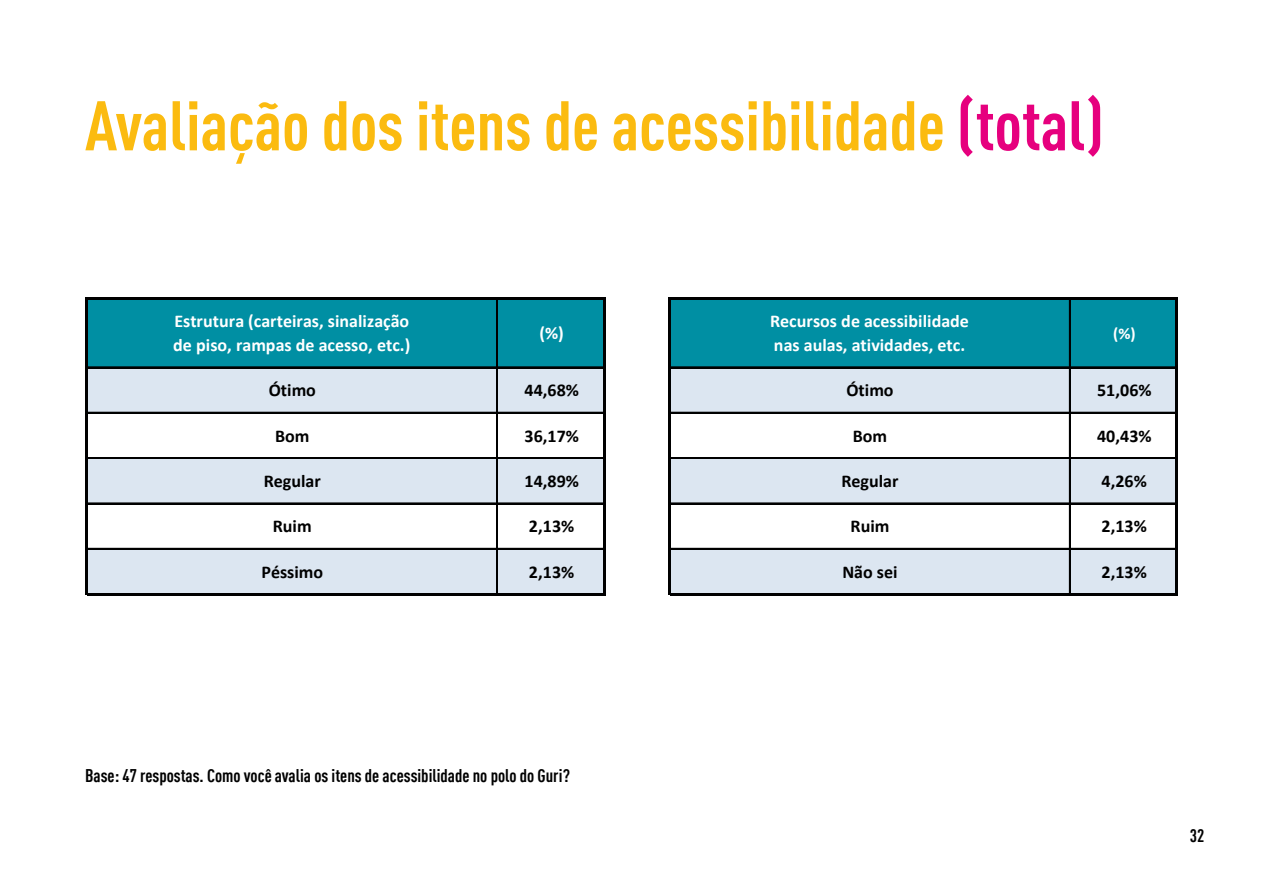
<style>
.page{position:relative;width:1263px;height:893px;background:#fff}
.page>*{position:absolute;margin:0;border:0;box-sizing:border-box;transform-origin:0 0}
.t1{font:700 69px "DIN Cond";color:#fbbb10}
.t2{font:700 18px/23.4px "Calibri";letter-spacing:.005em;color:#fff}
.t3{font:700 18px "Calibri";letter-spacing:.005em;color:#000}
.t4{font:700 18px "DIN Cond";color:#000}
.t5{font:700 16.5px "Calibri";color:#fff}
.s1{color:#e6007e}
</style>
<div class="page">
<div style="left:86px;top:299px;width:519px;height:69px;background:#008fa3"></div>
<div style="left:86px;top:368px;width:519px;height:45px;background:#dce6f1"></div>
<div style="left:86px;top:458px;width:519px;height:46px;background:#dce6f1"></div>
<div style="left:86px;top:549px;width:519px;height:46px;background:#dce6f1"></div>
<hr style="left:85px;top:298px;width:2px;height:297px;background:#000">
<hr style="left:496px;top:300px;width:1px;height:293px;background:#000">
<hr style="left:497px;top:300px;width:1px;height:293px;background:#000">
<hr style="left:603px;top:300px;width:2px;height:295px;background:#000">
<hr style="left:87px;top:298px;width:518px;height:2px;background:#000">
<hr style="left:87px;top:367px;width:516px;height:1px;background:#000">
<hr style="left:87px;top:412px;width:516px;height:2px;background:#000">
<hr style="left:87px;top:457px;width:516px;height:1px;background:#000">
<hr style="left:87px;top:458px;width:516px;height:1px;background:#000">
<hr style="left:87px;top:503px;width:516px;height:1px;background:#000">
<hr style="left:87px;top:548px;width:516px;height:2px;background:#000">
<hr style="left:87px;top:593px;width:518px;height:2px;background:#000">
<div style="left:669px;top:299px;width:508px;height:69px;background:#008fa3"></div>
<div style="left:669px;top:368px;width:508px;height:45px;background:#dce6f1"></div>
<div style="left:669px;top:458px;width:508px;height:46px;background:#dce6f1"></div>
<div style="left:669px;top:549px;width:508px;height:46px;background:#dce6f1"></div>
<hr style="left:668px;top:298px;width:2px;height:297px;background:#000">
<hr style="left:1069px;top:300px;width:2px;height:293px;background:#000">
<hr style="left:1176px;top:300px;width:2px;height:295px;background:#000">
<hr style="left:670px;top:298px;width:508px;height:2px;background:#000">
<hr style="left:670px;top:367px;width:506px;height:1px;background:#000">
<hr style="left:670px;top:412px;width:506px;height:2px;background:#000">
<hr style="left:670px;top:457px;width:506px;height:1px;background:#000">
<hr style="left:670px;top:458px;width:506px;height:1px;background:#000">
<hr style="left:670px;top:503px;width:506px;height:1px;background:#000">
<hr style="left:670px;top:548px;width:506px;height:2px;background:#000">
<hr style="left:670px;top:593px;width:508px;height:2px;background:#000">
<h1 class="t1" style="left:85px;top:84px;width:1020px">Avaliação dos itens de acessibilidade <span class="s1">(total)</span></h1>
<p class="t2" style="left:173px;top:309px;width:239px">Estrutura (carteiras, sinalização de piso, rampas de acesso, etc.)</p>
<p class="t2" style="left:540px;top:321px;width:26px">(%)</p>
<p class="t3" style="left:269px;top:378px;width:49px">Ótimo</p>
<p class="t3" style="left:524px;top:378px;width:56px">44,68%</p>
<p class="t3" style="left:275px;top:423px;width:36px">Bom</p>
<p class="t3" style="left:524px;top:423px;width:56px">36,17%</p>
<p class="t3" style="left:264px;top:468px;width:58px">Regular</p>
<p class="t3" style="left:524px;top:468px;width:56px">14,89%</p>
<p class="t3" style="left:273px;top:514px;width:40px">Ruim</p>
<p class="t3" style="left:529px;top:514px;width:47px">2,13%</p>
<p class="t3" style="left:261px;top:559px;width:63px">Péssimo</p>
<p class="t3" style="left:529px;top:559px;width:47px">2,13%</p>
<p class="t2" style="left:770px;top:309px;width:200px">Recursos de acessibilidade nas aulas, atividades, etc.</p>
<p class="t5" style="left:1113px;top:322px;width:24px">(%)</p>
<p class="t3" style="left:846px;top:378px;width:49px">Ótimo</p>
<p class="t3" style="left:1097px;top:378px;width:56px">51,06%</p>
<p class="t3" style="left:853px;top:423px;width:36px">Bom</p>
<p class="t3" style="left:1097px;top:423px;width:56px">40,43%</p>
<p class="t3" style="left:841px;top:468px;width:58px">Regular</p>
<p class="t3" style="left:1101px;top:468px;width:47px">4,26%</p>
<p class="t3" style="left:851px;top:514px;width:40px">Ruim</p>
<p class="t3" style="left:1101px;top:514px;width:47px">2,13%</p>
<p class="t3" style="left:842px;top:559px;width:57px">Não sei</p>
<p class="t3" style="left:1101px;top:559px;width:47px">2,13%</p>
<p class="t4" style="left:85px;top:764px;width:487px">Base: 47 respostas. Como você avalia os itens de acessibilidade no polo do Guri?</p>
<p class="t4" style="left:1190px;top:825px;width:16px">32</p>
</div>
